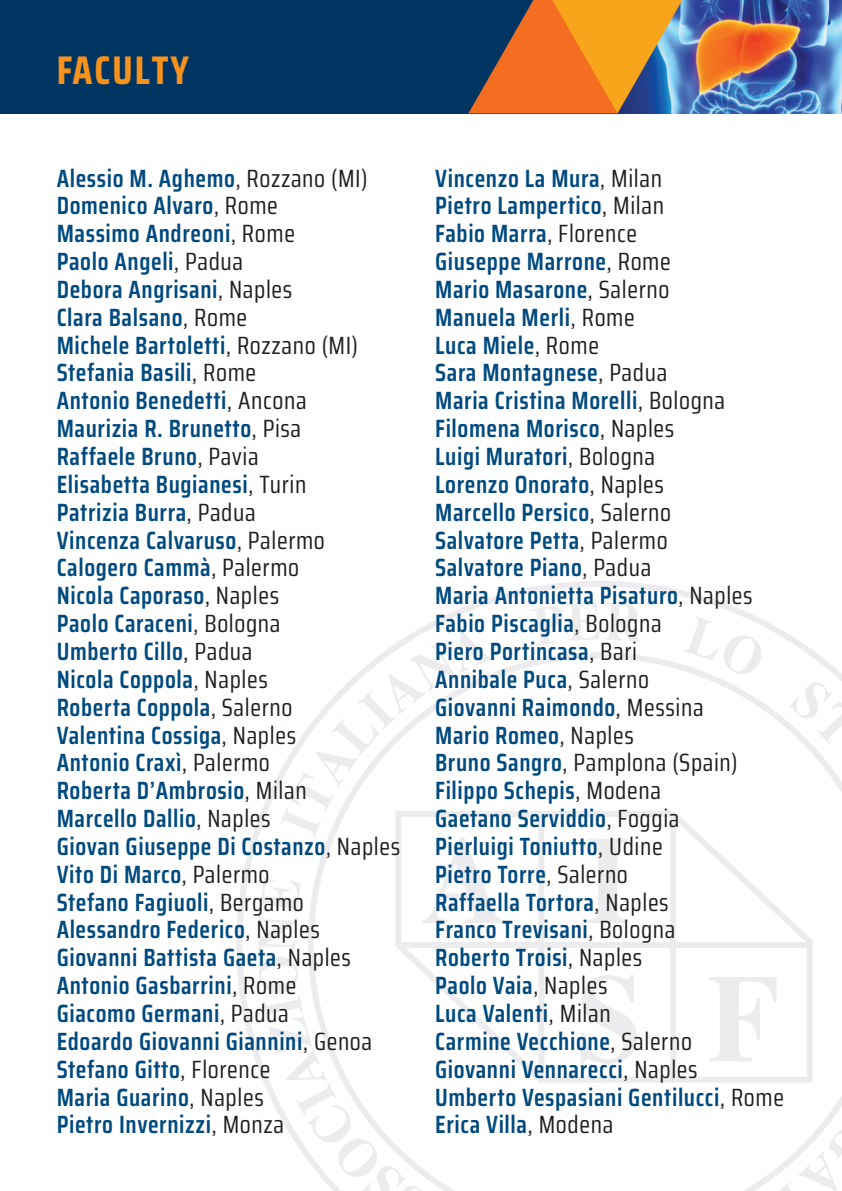
<style>
.page{position:relative;width:842px;height:1191px;background:#fff}
.page>*{position:absolute;margin:0;border:0;box-sizing:border-box;transform-origin:0 0}
.t1{font:700 40px "Saira Condensed";letter-spacing:.05em;color:#f7931d}
.t2{font:600 25px/27.8px "Saira Condensed";letter-spacing:.025em;color:#004a7f}
.t3{font:25px "Saira Condensed";letter-spacing:.025em;color:#231f20}
.s1{font-weight:400;color:#231f20}
.s2{font-weight:600;color:#004a7f}
</style>
<div class="page">
<div style="left:0;top:0;width:842px;height:113px;background:#003562"></div>
<img style="left:692px;top:0;width:150px;height:113px">
<svg style="left:468px;top:0;width:224px;height:113px;background:#b17845"></svg>
<svg style="left:236px;top:581px;width:579px;height:485px"></svg>
<svg style="left:531px;top:602px;width:109px;height:43px"></svg>
<svg style="left:684px;top:616px;width:80px;height:36px"></svg>
<svg style="left:503px;top:652px;width:339px;height:539px"></svg>
<svg style="left:258px;top:631px;width:245px;height:560px"></svg>
<svg style="left:587px;top:838px;width:41px;height:85px"></svg>
<svg style="left:581px;top:975px;width:56px;height:88px"></svg>
<svg style="left:709px;top:977px;width:67px;height:84px"></svg>
<p class="t1" style="left:57px;top:39px;width:134px">FACULTY</p>
<p class="t2" style="left:57px;top:164px;width:312px">Alessio M. Aghemo<span class="s1">, Rozzano (MI)</span></p>
<p class="t2" style="left:57px;top:192px;width:223px">Domenico Alvaro<span class="s1">, Rome</span></p>
<p class="t2" style="left:57px;top:220px;width:240px">Massimo Andreoni<span class="s1">, Rome</span></p>
<p class="t2" style="left:57px;top:247px;width:188px">Paolo Angeli<span class="s1">, Padua</span></p>
<p class="t2" style="left:57px;top:275px;width:237px">Debora Angrisani<span class="s1">, Naples</span></p>
<p class="t2" style="left:57px;top:303px;width:192px">Clara Balsano<span class="s1">, Rome</span></p>
<p class="t2" style="left:57px;top:331px;width:303px">Michele Bartoletti<span class="s1">, Rozzano (MI)</span></p>
<p class="t2" style="left:57px;top:359px;width:201px">Stefania Basili<span class="s1">, Rome</span></p>
<p class="t2" style="left:57px;top:387px;width:251px">Antonio Benedetti<span class="s1">, Ancona</span></p>
<p class="t2" style="left:57px;top:414px;width:246px">Maurizia R. Brunetto<span class="s1">, Pisa</span></p>
<p class="t2" style="left:57px;top:442px;width:204px">Raffaele Bruno<span class="s1">, Pavia</span></p>
<p class="t2" style="left:57px;top:470px;width:251px">Elisabetta Bugianesi<span class="s1">, Turin</span></p>
<p class="t2" style="left:57px;top:498px;width:200px">Patrizia Burra<span class="s1">, Padua</span></p>
<p class="t2" style="left:57px;top:526px;width:270px">Vincenza Calvaruso<span class="s1">, Palermo</span></p>
<p class="t2" style="left:57px;top:554px;width:244px">Calogero Cammà<span class="s1">, Palermo</span></p>
<p class="t2" style="left:57px;top:581px;width:224px">Nicola Caporaso<span class="s1">, Naples</span></p>
<p class="t2" style="left:57px;top:609px;width:225px">Paolo Caraceni<span class="s1">, Bologna</span></p>
<p class="t2" style="left:57px;top:637px;width:197px">Umberto Cillo<span class="s1">, Padua</span></p>
<p class="t2" style="left:57px;top:665px;width:213px">Nicola Coppola<span class="s1">, Naples</span></p>
<p class="t2" style="left:57px;top:693px;width:237px">Roberta Coppola<span class="s1">, Salerno</span></p>
<p class="t2" style="left:57px;top:721px;width:241px">Valentina Cossiga<span class="s1">, Naples</span></p>
<p class="t2" style="left:57px;top:748px;width:215px">Antonio Craxì<span class="s1">, Palermo</span></p>
<p class="t2" style="left:57px;top:776px;width:251px">Roberta D’Ambrosio<span class="s1">, Milan</span></p>
<p class="t2" style="left:57px;top:804px;width:215px">Marcello Dallio<span class="s1">, Naples</span></p>
<p class="t2" style="left:57px;top:832px;width:345px">Giovan Giuseppe Di Costanzo<span class="s1">, Naples</span></p>
<p class="t2" style="left:57px;top:860px;width:214px">Vito Di Marco<span class="s1">, Palermo</span></p>
<p class="t2" style="left:57px;top:888px;width:249px">Stefano Fagiuoli<span class="s1">, Bergamo</span></p>
<p class="t2" style="left:57px;top:916px;width:265px">Alessandro Federico<span class="s1">, Naples</span></p>
<p class="t2" style="left:57px;top:943px;width:296px">Giovanni Battista Gaeta<span class="s1">, Naples</span></p>
<p class="t2" style="left:57px;top:971px;width:241px">Antonio Gasbarrini<span class="s1">, Rome</span></p>
<p class="t2" style="left:57px;top:999px;width:234px">Giacomo Germani<span class="s1">, Padua</span></p>
<p class="t2" style="left:57px;top:1027px;width:317px">Edoardo Giovanni Giannini<span class="s1">, Genoa</span></p>
<p class="t2" style="left:57px;top:1055px;width:215px">Stefano Gitto<span class="s1">, Florence</span></p>
<p class="t2" style="left:57px;top:1083px;width:209px">Maria Guarino<span class="s1">, Naples</span></p>
<p class="t2" style="left:57px;top:1110px;width:229px">Pietro Invernizzi<span class="s1">, Monza</span></p>
<p class="t2" style="left:435px;top:164px;width:228px">Vincenzo La Mura<span class="s1">, Milan</span></p>
<p class="t2" style="left:435px;top:192px;width:230px">Pietro Lampertico<span class="s1">, Milan</span></p>
<p class="t2" style="left:435px;top:220px;width:204px">Fabio Marra<span class="s1">, Florence</span></p>
<p class="t2" style="left:435px;top:247px;width:237px">Giuseppe Marrone<span class="s1">, Rome</span></p>
<p class="t2" style="left:435px;top:275px;width:236px">Mario Masarone<span class="s1">, Salerno</span></p>
<p class="t2" style="left:435px;top:303px;width:201px">Manuela Merli<span class="s1">, Rome</span></p>
<p class="t2" style="left:435px;top:331px;width:165px">Luca Miele<span class="s1">, Rome</span></p>
<p class="t2" style="left:435px;top:359px;width:234px">Sara Montagnese<span class="s1">, Padua</span></p>
<p class="t2" style="left:435px;top:387px;width:291px">Maria Cristina Morelli<span class="s1">, Bologna</span></p>
<p class="t2" style="left:435px;top:414px;width:241px">Filomena Morisco<span class="s1">, Naples</span></p>
<p class="t2" style="left:435px;top:442px;width:221px">Luigi Muratori<span class="s1">, Bologna</span></p>
<p class="t2" style="left:435px;top:470px;width:230px">Lorenzo Onorato<span class="s1">, Naples</span></p>
<p class="t2" style="left:435px;top:498px;width:238px">Marcello Persico<span class="s1">, Salerno</span></p>
<p class="t2" style="left:435px;top:526px;width:234px">Salvatore Petta<span class="s1">, Palermo</span></p>
<p class="t2" style="left:435px;top:554px;width:218px">Salvatore Piano<span class="s1">, Padua</span></p>
<p class="t2" style="left:435px;top:581px;width:319px">Maria Antonietta Pisaturo<span class="s1">, Naples</span></p>
<p class="t2" style="left:435px;top:609px;width:228px">Fabio Piscaglia<span class="s1">, Bologna</span></p>
<p class="t2" style="left:435px;top:637px;width:203px">Piero Portincasa<span class="s1">, Bari</span></p>
<p class="t2" style="left:435px;top:665px;width:216px">Annibale Puca<span class="s1">, Salerno</span></p>
<p class="t2" style="left:435px;top:693px;width:270px">Giovanni Raimondo<span class="s1">, Messina</span></p>
<p class="t2" style="left:435px;top:721px;width:200px">Mario Romeo<span class="s1">, Naples</span></p>
<p class="t3" style="left:435px;top:743px;width:304px"><span class="s2">Bruno Sangro</span>, Pamplona (Spain)</p>
<p class="t2" style="left:435px;top:776px;width:227px">Filippo Schepis<span class="s1">, Modena</span></p>
<p class="t2" style="left:435px;top:804px;width:246px">Gaetano Serviddio<span class="s1">, Foggia</span></p>
<p class="t2" style="left:435px;top:832px;width:242px">Pierluigi Toniutto<span class="s1">, Udine<br></span>Pietro Torre<span class="s1">, Salerno<br></span>Raffaella Tortora<span class="s1">, Naples<br></span>Franco Trevisani<span class="s1">, Bologna</span></p>
<p class="t2" style="left:435px;top:943px;width:209px">Roberto Troisi<span class="s1">, Naples</span></p>
<p class="t2" style="left:435px;top:971px;width:174px">Paolo Vaia<span class="s1">, Naples</span></p>
<p class="t2" style="left:435px;top:999px;width:177px">Luca Valenti<span class="s1">, Milan</span></p>
<p class="t2" style="left:435px;top:1027px;width:258px">Carmine Vecchione<span class="s1">, Salerno</span></p>
<p class="t2" style="left:435px;top:1055px;width:264px">Giovanni Vennarecci<span class="s1">, Naples</span></p>
<p class="t2" style="left:435px;top:1083px;width:350px">Umberto Vespasiani Gentilucci<span class="s1">, Rome</span></p>
<p class="t2" style="left:435px;top:1110px;width:180px">Erica Villa<span class="s1">, Modena</span></p>
</div>
